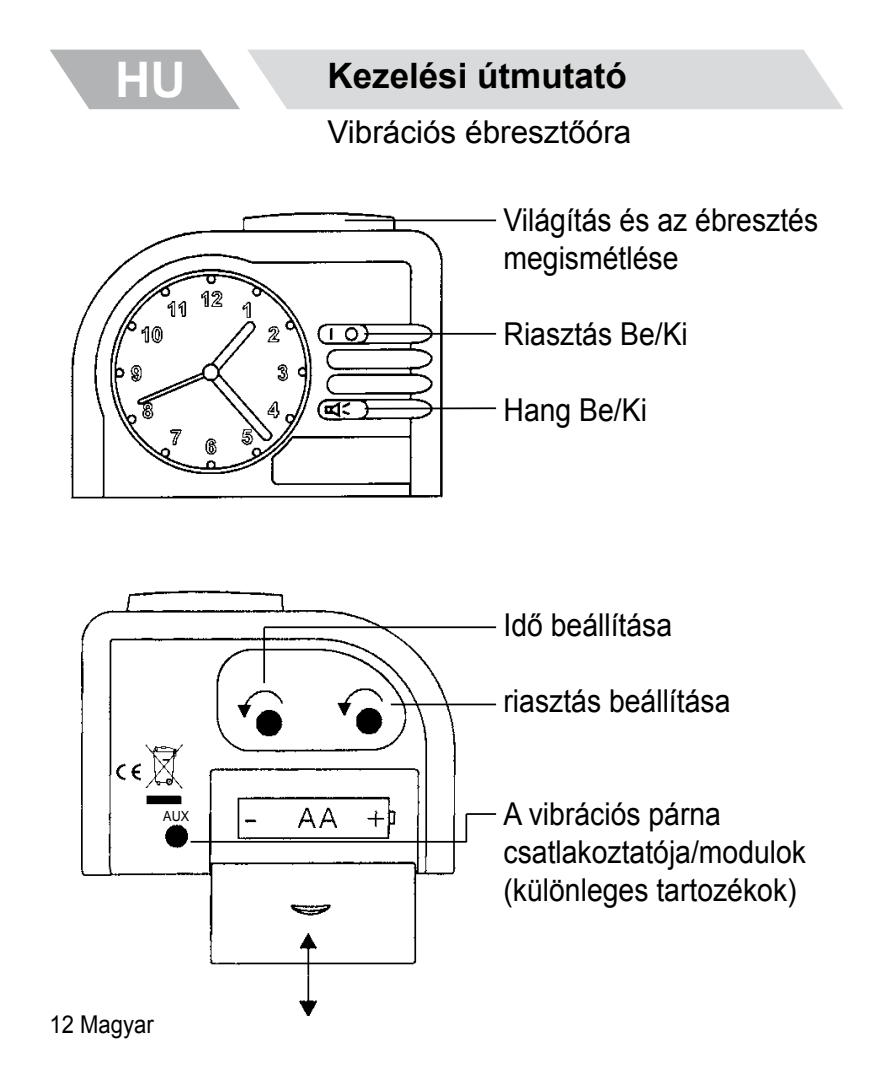
<style>
.page{position:relative;width:893px;height:1092px;background:#fff}
.page>*{position:absolute;margin:0;border:0;box-sizing:border-box;transform-origin:0 0}
.t1{font:700 49px "Arial";color:#fff}
.t2{font:700 35px "Arial";color:#000}
.t3{font:31.5px/37.8px "Arial";color:#000;scale:.9 1}
.t4{font:31.5px "Arial";color:#000}
.t5{font:24.5px "Arial";color:#000;scale:.9 1}
.t6{font:14px "Arial";color:#000;scale:.9 1}
</style>
<div class="page">
<svg style="left:50px;top:49px;width:793px;height:61px;background:#d6d7d8"></svg>
<img style="left:70px;top:212px;width:396px;height:287px">
<img style="left:81px;top:590px;width:385px;height:424px">
<div style="left:250px;top:679px;width:69px;height:60px;background:#fff"></div>
<img style="left:235px;top:685px;width:52px;height:53px">
<img style="left:335px;top:684px;width:52px;height:53px">
<img style="left:144px;top:742px;width:39px;height:62px">
<img style="left:115px;top:762px;width:27px;height:19px">
<hr style="left:263px;top:627px;width:2px;height:56px;background:#000">
<hr style="left:264px;top:626px;width:232px;height:2px;background:#000">
<hr style="left:191px;top:840px;width:275px;height:2px;background:#000">
<hr style="left:345px;top:219px;width:151px;height:2px;background:#000">
<hr style="left:365px;top:407px;width:131px;height:2px;background:#000">
<hr style="left:364px;top:333px;width:132px;height:1px;background:#000">
<hr style="left:391px;top:703px;width:105px;height:2px;background:#000">
<hr style="left:465px;top:814px;width:2px;height:28px;background:#000">
<hr style="left:466px;top:813px;width:30px;height:1px;background:#000">
<h1 class="t1" style="left:115px;top:47px;width:72px">HU</h1>
<p class="t2" style="left:327px;top:52px;width:301px">Kezelési útmutató</p>
<p class="t4" style="left:327px;top:111px;width:306px">Vibrációs ébresztőóra</p>
<p class="t3" style="left:504px;top:202px;width:351px">Világítás és az ébresztés megismétlése</p>
<p class="t3" style="left:504px;top:315px;width:206px">Riasztás Be/Ki</p>
<p class="t3" style="left:504px;top:391px;width:161px">Hang Be/Ki</p>
<p class="t3" style="left:504px;top:606px;width:189px">Idő beállítása</p>
<p class="t6" style="left:163px;top:807px;width:30px">AUX</p>
<p class="t5" style="left:50px;top:1008px;width:117px">12 Magyar</p>
<p class="t3" style="left:504px;top:682px;width:254px">riasztás beállítása</p>
<p class="t3" style="left:504px;top:795px;width:338px">A vibrációs párna csatlakoztatója/modulok (különleges tartozékok)</p>
</div>
